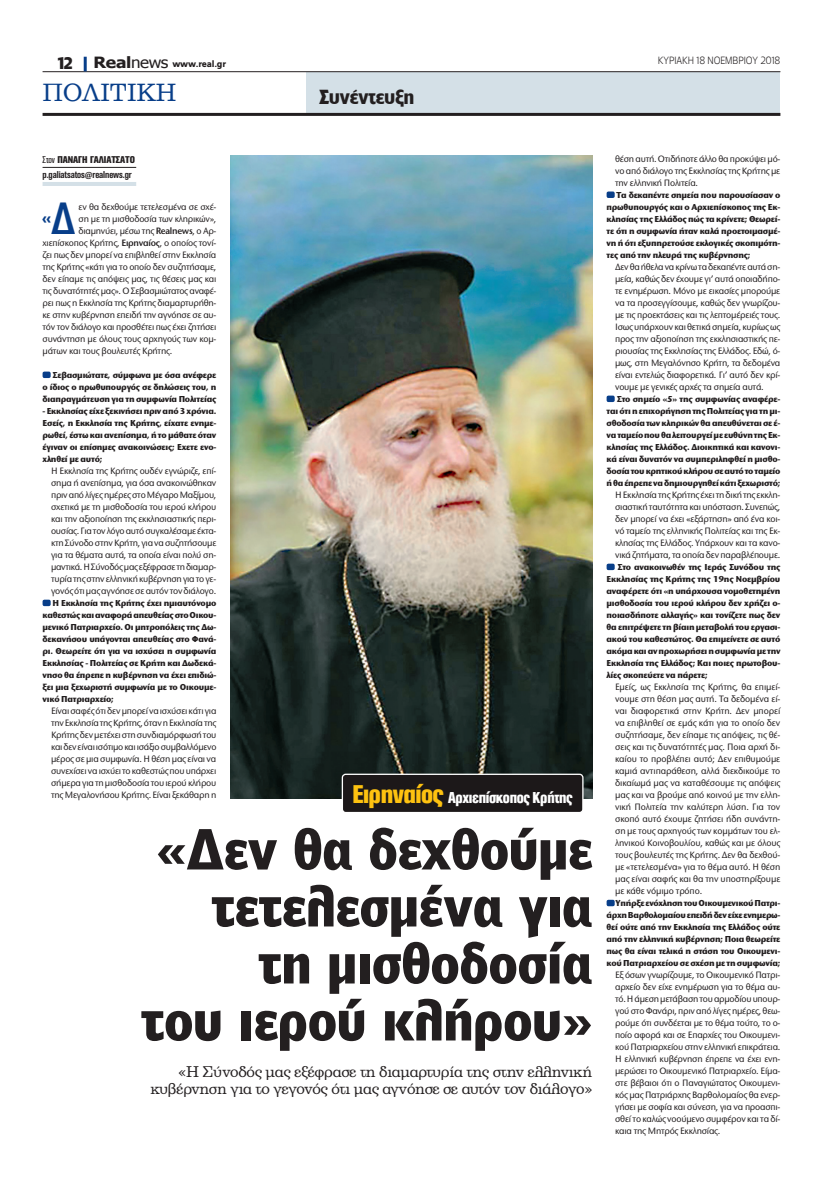
<style>
.page{position:relative;width:823px;height:1191px;background:#fff}
.page>*{position:absolute;margin:0;border:0;box-sizing:border-box;transform-origin:0 0}
.t1{font:900 55px/57px "PF Bell Gothic Text";letter-spacing:-.01em;color:#231f20;text-align:right;scale:.96 1}
.t2{font:500 42px "PF Lounge";color:#083e89;scale:.95 1}
.t3{font:24px "PF Clarendon";color:#083e89;scale:.96 1}
.t4{font:700 19px "PF Lounge";color:#231f20}
.t5{font:900 16px "PF Akzidenz Text Cond";letter-spacing:-.025em;color:#fff;scale:.95 1}
.t6{font:700 16px "PF Lounge";color:#231f20}
.t7{font:15px/17px "PF Clarendon";letter-spacing:-.02em;color:#231f20;text-align:right}
.t8{font:700 10px "PF Akzidenz Text Cond";letter-spacing:-.01em;color:#231f20}
.t9{font:300 10px "PF Lounge";letter-spacing:-.005em;color:#231f20;scale:.96 1}
.t10{font:900 10px "PF Akzidenz Text Cond";letter-spacing:-.01em;color:#231f20}
.t11{font:500 9.6px/12px "Stone Sans ITC Hel";letter-spacing:-.025em;color:#231f20;text-align:justify;scale:.96 1}
.t12{font:700 9px/12px "Stone Sans ITC Hel";letter-spacing:-.025em;color:#231f20;text-align:justify;scale:.96 1}
.t13{font:900 9px "PF Catalog";letter-spacing:-.02em;color:#231f20;scale:.96 1}
.s1{font-family:"Tahoma";font-weight:700;font-size:15.5px}
.s2{font-family:"Tahoma";font-weight:400;font-size:15.5px}
.s3{font-weight:400}
.s4{font-weight:600}
.s5{font-size:26px;color:#fec210}
</style>
<div class="page">
<div style="left:306px;top:72px;width:474px;height:41px;background:#d4e0e7"></div>
<hr style="left:43px;top:71px;width:737px;height:1px;background:#231f20">
<hr style="left:43px;top:113px;width:737px;height:3px;background:#231f20">
<hr style="left:84px;top:57px;width:3px;height:14px;background:#083e89">
<hr style="left:43px;top:167px;width:93px;height:1px;background:#231f20">
<hr style="left:43px;top:182px;width:93px;height:4px;background:#d4e0e7">
<div style="left:43px;top:371px;width:8px;height:7px;background:#083e89;border-radius:2px"></div>
<div style="left:43px;top:599px;width:8px;height:7px;background:#083e89;border-radius:2px"></div>
<div style="left:606px;top:191px;width:8px;height:7px;background:#083e89;border-radius:2px"></div>
<div style="left:606px;top:395px;width:8px;height:7px;background:#083e89;border-radius:2px"></div>
<div style="left:606px;top:563px;width:8px;height:7px;background:#083e89;border-radius:2px"></div>
<div style="left:606px;top:899px;width:8px;height:7px;background:#083e89;border-radius:2px"></div>
<img style="left:231px;top:156px;width:361px;height:642px">
<div style="left:342px;top:774px;width:240px;height:38px;background:#1c1819;border-radius:3px"></div>
<div style="left:341px;top:773px;width:242px;height:40px;border:1px solid #fff;border-radius:3px"></div>
<p class="t13" style="left:94px;top:59px;width:139px"><span class="s1">Real</span><span class="s2">news</span> www.real.gr</p>
<p class="t9" style="left:657px;top:55px;width:129px">ΚΥΡΙΑΚΗ 18 ΝΟΕΜΒΡΙΟΥ 2018</p>
<h3 class="t6" style="left:57px;top:54px;width:18px">12</h3>
<h3 class="t3" style="left:43px;top:80px;width:141px">ΠΟΛΙΤΙΚΗ</h3>
<h3 class="t4" style="left:319px;top:86px;width:96px">Συνέντευξη</h3>
<p class="t10" style="left:43px;top:154px;width:94px"><span class="s3">Στον</span> ΠΑΝΑΓΉ ΓΑΛΙΑΤΣΆΤΟ</p>
<h2 class="t2" style="left:51px;top:195px;width:28px">Δ</h2>
<p class="t11" style="left:79px;top:201px;width:145px">εν θα δεχθούμε τετελεσμένα σε σχέ-</p>
<p class="t8" style="left:43px;top:169px;width:91px">p.galiatsatos@realnews.gr</p>
<p class="t11" style="left:79px;top:213px;width:145px">ση με τη μισθοδοσία των κληρικών»,</p>
<p class="t11" style="left:79px;top:225px;width:145px">διαμηνύει, μέσω της <span class="s4">Realnews</span>, ο Αρ-</p>
<p class="t11" style="left:43px;top:237px;width:182px">χιεπίσκοπος Κρήτης, <span class="s4">Ειρηναίος</span>, ο οποίος τονί-</p>
<p class="t11" style="left:43px;top:249px;width:182px">ζει πως δεν μπορεί να επιβληθεί στην Εκκλησία</p>
<p class="t11" style="left:43px;top:261px;width:182px">της Κρήτης «κάτι για το οποίο δεν συζητήσαμε,</p>
<p class="t11" style="left:43px;top:273px;width:182px">δεν είπαμε τις απόψεις μας, τις θέσεις μας και</p>
<p class="t11" style="left:43px;top:285px;width:182px">τις δυνατότητές μας». Ο Σεβασμιώτατος αναφέ-</p>
<p class="t11" style="left:43px;top:297px;width:182px">ρει πως η Εκκλησία της Κρήτης διαμαρτυρήθη-</p>
<p class="t11" style="left:43px;top:309px;width:182px">κε στην κυβέρνηση επειδή την αγνόησε σε αυ-</p>
<p class="t11" style="left:43px;top:321px;width:182px">τόν τον διάλογο και προσθέτει πως έχει ζητήσει</p>
<p class="t11" style="left:43px;top:333px;width:182px">συνάντηση με όλους τους αρχηγούς των κομ-</p>
<p class="t11" style="left:43px;top:345px;width:136px">μάτων και τους βουλευτές Κρήτης.</p>
<p class="t12" style="left:43px;top:369px;width:182px;text-indent:10px">Σεβασμιώτατε, σύμφωνα με όσα ανέφερε ο ίδιος ο πρωθυπουργός σε δηλώσεις του, η διαπραγμάτευση για τη συμφωνία Πολιτείας</p>
<p class="t12" style="left:43px;top:405px;width:182px">- Εκκλησίας είχε ξεκινήσει πριν από 3 χρόνια.<br>Εσείς, η Εκκλησία της Κρήτης, είχατε ενημε&shy;ρωθεί, έστω και ανεπίσημα, ή το μάθατε όταν έγιναν οι επίσημες ανακοινώσεις; Εχετε ενο&shy;χληθεί με αυτό;</p>
<p class="t11" style="left:51px;top:465px;width:174px">Η Εκκλησία της Κρήτης ουδέν εγνώριζε, επί&shy;σημα ή ανεπίσημα, για όσα ανακοινώθηκαν πριν από λίγες ημέρες στο Μέγαρο Μαξίμου, σχετικά με τη μισθοδοσία του ιερού κλήρου και την αξιοποίηση της εκκλησιαστικής περι&shy;ουσίας. Για τον λόγο αυτό συγκαλέσαμε έκτα&shy;κτη Σύνοδο στην Κρήτη, για να συζητήσουμε για τα θέματα αυτά, τα οποία είναι πολύ ση&shy;μαντικά. Η Σύνοδός μας εξέφρασε τη διαμαρ&shy;τυρία της στην ελληνική κυβέρνηση για το γε&shy;γονός ότι μας αγνόησε σε αυτόν τον διάλογο.</p>
<p class="t12" style="left:43px;top:597px;width:182px;text-indent:10px">Η Εκκλησία της Κρήτης έχει ημιαυτόνομο καθεστώς και αναφορά απευθείας στο Οικου&shy;μενικό Πατριαρχείο. Οι μητροπόλεις της Δω&shy;δεκανήσου υπάγονται απευθείας στο Φανά&shy;ρι. Θεωρείτε ότι για να ισχύσει η συμφωνία Εκκλησίας - Πολιτείας σε Κρήτη και Δωδεκά&shy;νησο θα έπρεπε η κυβέρνηση να έχει επιδιώ&shy;ξει μια ξεχωριστή συμφωνία με το Οικουμε&shy;νικό Πατριαρχείο;</p>
<p class="t11" style="left:51px;top:705px;width:174px">Είναι σαφές ότι δεν μπορεί να ισχύσει κάτι για την Εκκλησία της Κρήτης, όταν η Εκκλησία της Κρήτης δεν μετέχει στη συνδιαμόρφωσή του και δεν είναι ισότιμο και ισάξιο συμβαλλόμενο μέρος σε μια συμφωνία. Η θέση μας είναι να συνεχίσει να ισχύει το καθεστώς που υπάρχει σήμερα για τη μισθοδοσία του ιερού κλήρου της Μεγαλονήσου Κρήτης. Είναι ξεκάθαρη η</p>
<h3 class="t5" style="left:352px;top:789px;width:233px"><span class="s5">Ειρηναίος</span> Αρχιεπίσκοπος Κρήτης</h3>
<h1 class="t1" style="left:141px;top:819px;width:471px">«Δεν θα δεχθούμε τετελεσμένα για<br>τη μισθοδοσία<br>του ιερού κλήρου»</h1>
<h3 class="t7" style="left:150px;top:1063px;width:443px">«Η Σύνοδός μας εξέφρασε τη διαμαρτυρία της στην ελληνική κυβέρνηση για το γεγονός ότι μας αγνόησε σε αυτόν τον διάλογο»</h3>
<p class="t11" style="left:614px;top:153px;width:174px">θέση αυτή. Οτιδήποτε άλλο θα προκύψει μό&shy;νο από διάλογο της Εκκλησίας της Κρήτης με την ελληνική Πολιτεία.</p>
<p class="t12" style="left:606px;top:189px;width:182px;text-indent:10px">Τα δεκαπέντε σημεία που παρουσίασαν ο πρωθυπουργός και ο Αρχιεπίσκοπος της Εκ&shy;κλησίας της Ελλάδος πώς τα κρίνετε; Θεωρεί&shy;τε ότι η συμφωνία ήταν καλά προετοιμασμέ&shy;νη ή ότι εξυπηρετούσε εκλογικές σκοπιμότη&shy;τες από την πλευρά της κυβέρνησης;</p>
<p class="t11" style="left:614px;top:261px;width:173px">Δεν θα ήθελα να κρίνω τα δεκαπέντε αυτά ση&shy;μεία, καθώς δεν έχουμε γι’ αυτά οποιαδήπο&shy;τε ενημέρωση. Μόνο με εικασίες μπορούμε να τα προσεγγίσουμε, καθώς δεν γνωρίζου&shy;με τις προεκτάσεις και τις λεπτομέρειές τους.<br>Ισως υπάρχουν και θετικά σημεία, κυρίως ως προς την αξιοποίηση της εκκλησιαστικής πε&shy;ριουσίας της Εκκλησίας της Ελλάδος. Εδώ, ό&shy;μως, στη Μεγαλόνησο Κρήτη, τα δεδομένα είναι εντελώς διαφορετικά. Γι’ αυτό δεν κρί&shy;νουμε με γενικές αρχές τα σημεία αυτά.</p>
<p class="t12" style="left:606px;top:393px;width:182px;text-indent:10px">Στο σημείο «5» της συμφωνίας αναφέρε&shy;ται ότι η επιχορήγηση της Πολιτείας για τη μι&shy;σθοδοσία των κληρικών θα απευθύνεται σε έ&shy;να ταμείο που θα λειτουργεί με ευθύνη της Εκ&shy;κλησίας της Ελλάδος. Διοικητικά και κανονι&shy;κά είναι δυνατόν να συμπεριληφθεί η μισθο&shy;δοσία του κρητικού κλήρου σε αυτό το ταμείο ή θα έπρεπε να δημιουργηθεί κάτι ξεχωριστό;</p>
<p class="t11" style="left:614px;top:489px;width:173px">Η Εκκλησία της Κρήτης έχει τη δική της εκκλη&shy;σιαστική ταυτότητα και υπόσταση. Συνεπώς, δεν μπορεί να έχει «εξάρτηση» από ένα κοι&shy;νό ταμείο της ελληνικής Πολιτείας και της Εκ&shy;κλησίας της Ελλάδος. Υπάρχουν και τα κανο&shy;νικά ζητήματα, τα οποία δεν παραβλέπουμε.</p>
<p class="t12" style="left:606px;top:561px;width:182px;text-indent:11px">Στο ανακοινωθέν της Ιεράς Συνόδου της Εκκλησίας της Κρήτης της 19ης Νοεμβρίου αναφέρετε ότι «η υπάρχουσα νομοθετημένη μισθοδοσία του ιερού κλήρου δεν χρήζει ο&shy;ποιασδήποτε αλλαγής» και τονίζετε πως δεν θα επιτρέψετε τη βίαιη μεταβολή του εργασι&shy;ακού του καθεστώτος. Θα επιμείνετε σε αυτό ακόμα και αν προχωρήσει η συμφωνία με την Εκκλησία της Ελλάδος; Και ποιες πρωτοβου&shy;λίες σκοπεύετε να πάρετε;</p>
<p class="t11" style="left:614px;top:681px;width:173px">Εμείς, ως Εκκλησία της Κρήτης, θα επιμεί&shy;νουμε στη θέση μας αυτή. Τα δεδομένα εί&shy;ναι διαφορετικά στην Κρήτη. Δεν μπορεί να επιβληθεί σε εμάς κάτι για το οποίο δεν συζητήσαμε, δεν είπαμε τις απόψεις, τις θέ&shy;σεις και τις δυνατότητές μας. Ποια αρχή δι&shy;καίου το προβλέπει αυτό; Δεν επιθυμούμε καμιά αντιπαράθεση, αλλά διεκδικούμε το δικαίωμά μας να καταθέσουμε τις απόψεις μας και να βρούμε από κοινού με την ελλη&shy;νική Πολιτεία την καλύτερη λύση. Για τον σκοπό αυτό έχουμε ζητήσει ήδη συνάντη&shy;ση με τους αρχηγούς των κομμάτων του ελ&shy;ληνικού Κοινοβουλίου, καθώς και με όλους τους βουλευτές της Κρήτης. Δεν θα δεχθού&shy;με «τετελεσμένα» για το θέμα αυτό. Η θέση μας είναι σαφής και θα την υποστηρίξουμε με κάθε νόμιμο τρόπο.</p>
<p class="t12" style="left:606px;top:897px;width:182px;text-indent:9px">Υπήρξε ενόχληση του Οικουμενικού Πατρι&shy;άρχη Βαρθολομαίου επειδή δεν είχε ενημερω&shy;θεί ούτε από την Εκκλησία της Ελλάδος ούτε από την ελληνική κυβέρνηση; Ποια θεωρείτε πως θα είναι τελικά η στάση του Οικουμενι&shy;κού Πατριαρχείου σε σχέση με τη συμφωνία;</p>
<p class="t11" style="left:614px;top:969px;width:173px">Εξ όσων γνωρίζουμε, το Οικουμενικό Πατρι&shy;αρχείο δεν είχε ενημέρωση για το θέμα αυ&shy;τό. Η άμεση μετάβαση του αρμοδίου υπουρ&shy;γού στο Φανάρι, πριν από λίγες ημέρες, θεω&shy;ρούμε ότι συνδέεται με το θέμα τούτο, το ο&shy;ποίο αφορά και σε Επαρχίες του Οικουμενι&shy;κού Πατριαρχείου στην ελληνική επικράτεια.<br>Η ελληνική κυβέρνηση έπρεπε να έχει ενη&shy;μερώσει το Οικουμενικό Πατριαρχείο. Είμα&shy;στε βέβαιοι ότι ο Παναγιώτατος Οικουμενι&shy;κός μας Πατριάρχης Βαρθολομαίος θα ενερ&shy;γήσει με σοφία και σύνεση, για να προασπι&shy;σθεί το καλώς νοούμενο συμφέρον και τα δί&shy;καια της Μητρός Εκκλησίας.</p>
</div>
